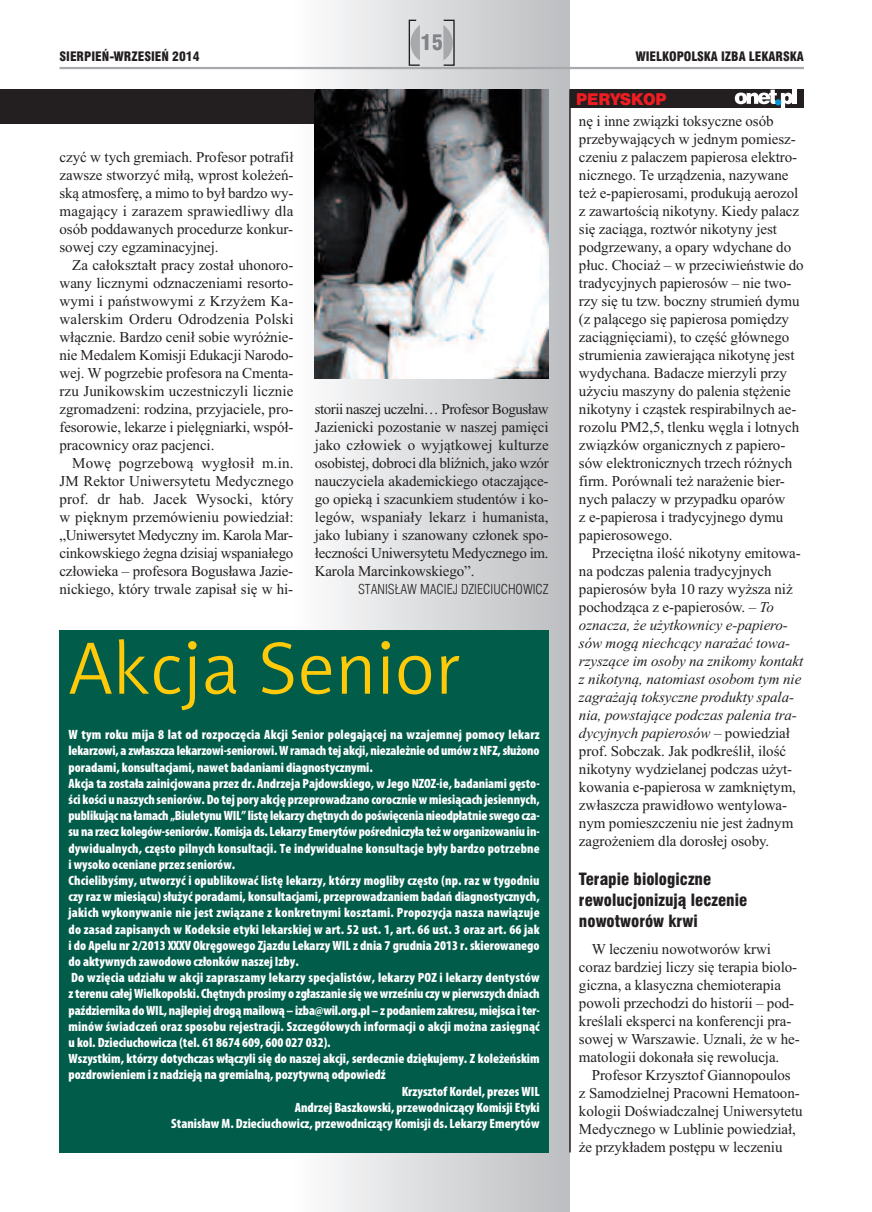
<style>
.page{position:relative;width:872px;height:1212px;background:#fff}
.page>*{position:absolute;margin:0;border:0;box-sizing:border-box;transform-origin:0 0}
.t1{font:75px "Naomi Sans EFNTT Light";color:#feca0a}
.t2{font:21px "Swis 721 Blk Cn EU";color:#808285}
.t3{font:16.5px/21px "Swis 721 Blk Cn EU";color:#231f20}
.t4{font:15px/18px "Times New Roman";letter-spacing:-.005em;color:#231f20}
.t5{font:15px "Swis 721 Blk 2 EU";letter-spacing:-.005em;color:#ee1d23}
.t6{font:900 condensed 13.5px "Myriad Pro";color:#fff}
.t7{font:13.5px "Swis 721 Lt Cn EU";color:#231f20}
.t8{font:12.75px "Swis 721 Blk Cn EU";color:#231f20}
.s1{font-style:italic}
</style>
<div class="page">
<div style="left:293px;top:0;width:277px;height:1212px;background:linear-gradient(to right,#fbfcfc,#bbbcbf)"></div>
<div style="left:443px;top:20px;width:12px;height:46px;border:1px solid #231f20"></div>
<svg style="left:443px;top:25px;width:10px;height:35px"></svg>
<svg style="left:408px;top:19px;width:13px;height:48px"></svg>
<hr style="left:60px;top:67px;width:744px;height:2px;background:#a8a9ad">
<div style="left:570px;top:89px;width:234px;height:19px;background:#231f20"></div>
<hr style="left:569px;top:89px;width:2px;height:1063px;background:#231f20">
<div style="left:792px;top:89px;width:5px;height:15px;background:#fff"></div>
<svg style="left:735px;top:90px;width:57px;height:18px"></svg>
<div style="left:0;top:89px;width:549px;height:34px;background:#231f20"></div>
<img style="left:315px;top:89px;width:234px;height:289px">
<div style="left:60px;top:630px;width:489px;height:522px;background:#015c4a"></div>
<h2 class="t2" style="left:420px;top:30px;width:24px">15</h2>
<p class="t8" style="left:60px;top:48px;width:142px">SIERPIEŃ-WRZESIEŃ 2014</p>
<p class="t8" style="left:635px;top:48px;width:170px">WIELKOPOLSKA IZBA LEKARSKA</p>
<p class="t4" style="left:60px;top:148px;width:235px;text-align:justify">czyć w tych gremiach. Profesor potrafił zawsze stworzyć miłą, wprost koleżeń&shy;ską atmosferę, a mimo to był bardzo wy&shy;magający i zarazem sprawiedliwy dla osób poddawanych procedurze konkur&shy;sowej czy egzaminacyjnej.</p>
<p class="t4" style="left:60px;top:256px;width:235px;text-align:justify;text-indent:13px">Za całokształt pracy został uhonoro&shy;wany licznymi odznaczeniami resorto&shy;wymi i państwowymi z Krzyżem Ka&shy;walerskim Orderu Odrodzenia Polski włącznie. Bardzo cenił sobie wyróżnie&shy;nie Medalem Komisji Edukacji Narodo&shy;wej. W pogrzebie profesora na Cmenta&shy;rzu Junikowskim uczestniczyli licznie zgromadzeni: rodzina, przyjaciele, pro&shy;fesorowie, lekarze i pielęgniarki, współ&shy;pracownicy oraz pacjenci.</p>
<p class="t4" style="left:60px;top:454px;width:235px;text-align:justify;text-indent:13px">Mowę pogrzebową wygłosił m.in.<br>JM Rektor Uniwersytetu Medycznego prof. dr hab. Jacek Wysocki, który w pięknym przemówieniu powiedział: „Uniwersytet Medyczny im. Karola Mar&shy;cinkowskiego żegna dzisiaj wspaniałego człowieka – profesora Bogusława Jazie&shy;nickiego, który trwale zapisał się w hi-</p>
<p class="t4" style="left:315px;top:400px;width:235px;text-align:justify">storii naszej uczelni… Profesor Bogusław Jazienicki pozostanie w naszej pamięci jako człowiek o wyjątkowej kulturze osobistej, dobroci dla bliźnich, jako wzór nauczyciela akademickiego otaczające&shy;go opieką i szacunkiem studentów i ko&shy;legów, wspaniały lekarz i humanista, jako lubiany i szanowany członek spo&shy;łeczności Uniwersytetu Medycznego im.<br>Karola Marcinkowskiego”.</p>
<p class="t7" style="left:358px;top:581px;width:192px">STANISŁAW MACIEJ DZIECIUCHOWICZ</p>
<h1 class="t1" style="left:69px;top:625px;width:393px">Akcja Senior</h1>
<p class="t6" style="left:69px;top:730px;width:472px">W tym roku mija 8 lat od rozpoczęcia Akcji Senior polegającej na wzajemnej pomocy lekarz</p>
<p class="t6" style="left:69px;top:746px;width:472px">lekarzowi, a zwłaszcza lekarzowi-seniorowi.Wramach tej akcji, niezależnie od umówzNFZ,służono</p>
<p class="t6" style="left:69px;top:762px;width:306px">poradami, konsultacjami, nawet badaniami diagnostycznymi.</p>
<p class="t6" style="left:69px;top:778px;width:472px">Akcja ta została zainicjowana przez dr. Andrzeja Pajdowskiego, w Jego NZOZ-ie, badaniami gęsto-</p>
<p class="t6" style="left:69px;top:795px;width:473px">ści kości u naszych seniorów. Do tej pory akcję przeprowadzano coroczniewmiesiącach jesiennych,</p>
<p class="t6" style="left:69px;top:811px;width:472px">publikując na łamach „BiuletynuWIL”listę lekarzy chętnych do poświęcenia nieodpłatnie swego cza-</p>
<p class="t6" style="left:69px;top:827px;width:472px">su na rzecz kolegów-seniorów. Komisja ds.Lekarzy Emerytówpośredniczyła teżworganizowaniu in-</p>
<p class="t6" style="left:69px;top:843px;width:472px">dywidualnych, często pilnych konsultacji. Te indywidualne konsultacje były bardzo potrzebne</p>
<p class="t6" style="left:69px;top:859px;width:168px">iwysoko oceniane przezseniorów.</p>
<p class="t6" style="left:69px;top:876px;width:472px">Chcielibyśmy, utworzyć i opublikować listę lekarzy, którzy mogliby często (np. raz w tygodniu</p>
<p class="t6" style="left:69px;top:892px;width:472px">czy raz w miesiącu) służyć poradami, konsultacjami, przeprowadzaniem badań diagnostycznych,</p>
<p class="t6" style="left:69px;top:908px;width:472px">jakich wykonywanie nie jest związane z konkretnymi kosztami. Propozycja nasza nawiązuje</p>
<p class="t6" style="left:69px;top:924px;width:472px">do zasad zapisanych w Kodeksie etyki lekarskiej w art. 52 ust. 1, art. 66 ust. 3 oraz art. 66 jak</p>
<p class="t6" style="left:69px;top:940px;width:472px">i do Apelu nr 2/2013 XXXV Okręgowego Zjazdu Lekarzy WIL z dnia 7 grudnia 2013 r. skierowanego</p>
<p class="t6" style="left:69px;top:957px;width:232px">do aktywnych zawodowo członkównaszej Izby.</p>
<p class="t6" style="left:71px;top:973px;width:470px">Do wzięcia udziału w akcji zapraszamy lekarzy specjalistów, lekarzy POZ i lekarzy dentystów</p>
<p class="t6" style="left:69px;top:989px;width:472px">zterenu całejWielkopolski. Chętnych prosimy o zgłaszanie sięwewrześniu czywpierwszych dniach</p>
<p class="t6" style="left:69px;top:1005px;width:472px">października doWIL, najlepiej drogąmailową–izba@wil.org.pl–z podaniemzakresu,miejsca iter-</p>
<p class="t6" style="left:69px;top:1021px;width:472px">minów świadczeń oraz sposobu rejestracji. Szczegółowych informacji o akcji można zasięgnąć</p>
<p class="t6" style="left:69px;top:1038px;width:263px">u kol. Dzieciuchowicza (tel. 61 8674 609, 600 027 032).</p>
<p class="t6" style="left:69px;top:1054px;width:472px">Wszystkim, którzy dotychczas włączyli się do naszej akcji, serdecznie dziękujemy. Z koleżeńskim</p>
<p class="t6" style="left:69px;top:1070px;width:319px">pozdrowieniem iz nadzieją na gremialną, pozytywną odpowiedź</p>
<p class="t6" style="left:402px;top:1086px;width:139px">Krzysztof Kordel, prezesWIL</p>
<p class="t6" style="left:295px;top:1102px;width:246px">Andrzej Baszkowski, przewodniczący Komisji Etyki</p>
<p class="t6" style="left:171px;top:1119px;width:370px">StanisławM. Dzieciuchowicz, przewodniczący Komisji ds.Lekarzy Emerytów</p>
<p class="t5" style="left:576px;top:89px;width:92px">PERYSKOP</p>
<p class="t4" style="left:579px;top:112px;width:226px">nę i inne związki toksyczne osób przebywających w jednym pomiesz&shy;czeniu z palaczem papierosa elektro&shy;nicznego. Te urządzenia, nazywane też e-papierosami, produkują aerozol z zawartością nikotyny. Kiedy palacz się zaciąga, roztwór nikotyny jest podgrzewany, a opary wdychane do płuc. Chociaż – w przeciwieństwie do tradycyjnych papierosów – nie two&shy;rzy się tu tzw. boczny strumień dymu (z palącego się papierosa pomiędzy zaciągnięciami), to część głównego strumienia zawierająca nikotynę jest wydychana. Badacze mierzyli przy użyciu maszyny do palenia stężenie nikotyny i cząstek respirabilnych ae&shy;rozolu PM2,5, tlenku węgla i lotnych związków organicznych z papiero&shy;sów elektronicznych trzech różnych firm. Porównali też narażenie bier&shy;nych palaczy w przypadku oparów<br>z e-papierosa i tradycyjnego dymu papierosowego.</p>
<p class="t4" style="left:579px;top:544px;width:226px;text-indent:13px">Przeciętna ilość nikotyny emitowa&shy;na podczas palenia tradycyjnych papierosów była 10 razy wyższa niż pochodząca z e-papierosów. – <span class="s1">To oznacza, że użytkownicy e-papiero&shy;sów mogą niechcący narażać towa&shy;rzyszące im osoby na znikomy kontakt z nikotyną, natomiast osobom tym nie zagrażają toksyczne produkty spala&shy;nia, powstające podczas palenia tra&shy;dycyjnych papierosów</span> – powiedział prof. Sobczak. Jak podkreślił, ilość nikotyny wydzielanej podczas użyt&shy;kowania e-papierosa w zamkniętym, zwłaszcza prawidłowo wentylowa&shy;nym pomieszczeniu nie jest żadnym zagrożeniem dla dorosłej osoby.</p>
<p class="t3" style="left:579px;top:869px;width:170px">Terapie biologiczne rewolucjonizują leczenie nowotworów krwi</p>
<p class="t4" style="left:579px;top:940px;width:222px;text-indent:13px">W leczeniu nowotworów krwi coraz bardziej liczy się terapia biolo&shy;giczna, a klasyczna chemioterapia powoli przechodzi do historii – pod&shy;kreślali eksperci na konferencji pra&shy;sowej w Warszawie. Uznali, że w he&shy;matologii dokonała się rewolucja.</p>
<p class="t4" style="left:579px;top:1066px;width:225px;text-indent:13px">Profesor Krzysztof Giannopoulos<br>z Samodzielnej Pracowni Hematoon&shy;kologii Doświadczalnej Uniwersytetu Medycznego w Lublinie powiedział, że przykładem postępu w leczeniu</p>
</div>
